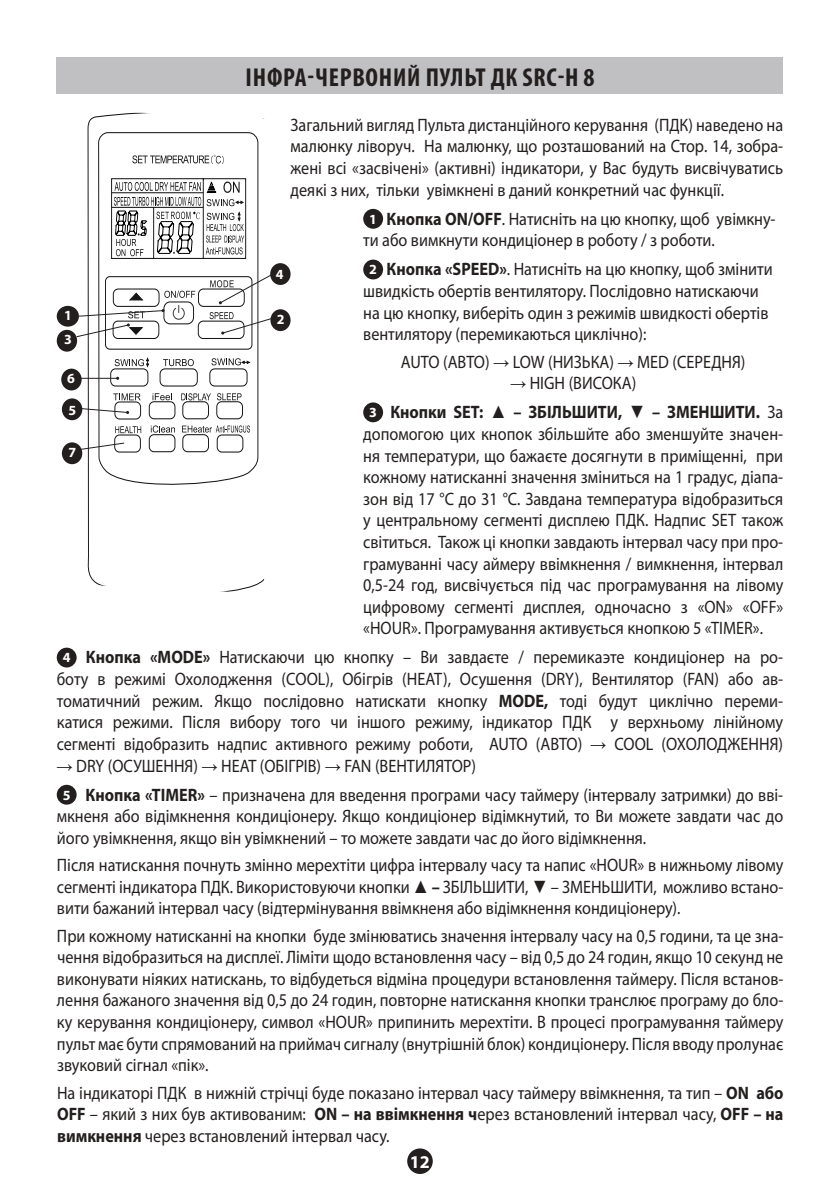
<style>
.page{position:relative;width:840px;height:1191px;background:#fff}
.page>*{position:absolute;margin:0;border:0;box-sizing:border-box;transform-origin:0 0}
.t1{font:700 condensed 26px "Myriad Pro";letter-spacing:.03em;color:#241f1f}
.t2{font:18px/21.6px "Myriad Pro";color:#241f1f;text-align:justify;scale:.9 1}
.t3{font:700 18px/29.2px "Myriad Pro";color:#241f1f;text-align:center;scale:.9 1}
.t4{font:700 18px "Myriad Pro";color:#fff}
.t5{font:700 14px "Myriad Pro";color:#fff}
.s1{font-weight:700;font-size:14px;color:#fff}
.s2{font-weight:700}
.s3{font-family:"Arial"}
.s4{font-family:"Arial";font-weight:400}
.s5{font-weight:400}
.s6{font-size:14px;color:#fff}
.s7{font-family:"Arial";font-weight:700}
</style>
<div class="page">
<div style="left:407px;top:1148px;width:25px;height:26px;background:#241f1f;border-radius:50%"></div>
<div style="left:57px;top:57px;width:725px;height:37px;background:#c0bfc1"></div>
<svg style="left:87px;top:112px;width:177px;height:473px"></svg>
<svg style="left:98px;top:132px;width:160px;height:460px"></svg>
<div style="left:57px;top:306px;width:22px;height:21px;background:#241f1f;border-radius:50%"></div>
<div style="left:270px;top:263px;width:20px;height:22px;background:#241f1f;border-radius:50%"></div>
<div style="left:61px;top:369px;width:21px;height:21px;background:#241f1f;border-radius:50%"></div>
<div style="left:270px;top:309px;width:20px;height:22px;background:#241f1f;border-radius:50%"></div>
<div style="left:62px;top:398px;width:20px;height:22px;background:#241f1f;border-radius:50%"></div>
<div style="left:62px;top:442px;width:20px;height:22px;background:#241f1f;border-radius:50%"></div>
<svg style="left:76px;top:178px;width:199px;height:171px"></svg>
<div style="left:57px;top:330px;width:20px;height:22px;background:#241f1f;border-radius:50%"></div>
<div style="left:363px;top:209px;width:20px;height:20px;background:#241f1f;border-radius:50%"></div>
<div style="left:363px;top:260px;width:20px;height:19px;background:#241f1f;border-radius:50%"></div>
<div style="left:363px;top:402px;width:20px;height:20px;background:#241f1f;border-radius:50%"></div>
<div style="left:57px;top:647px;width:20px;height:20px;background:#241f1f;border-radius:50%"></div>
<div style="left:57px;top:785px;width:20px;height:19px;background:#241f1f;border-radius:50%"></div>
<svg style="left:77px;top:358px;width:173px;height:94px"></svg>
<h1 class="t1" style="left:245px;top:61px;width:13px">інфра</h1>
<h1 class="t1" style="left:307px;top:61px;width:22px">-червони</h1>
<h1 class="t1" style="left:407px;top:61px;width:189px">й ПУЛЬТ ДК SRC-H 8</h1>
<p class="t2" style="left:290px;top:114px;width:548px">Загальний вигляд Пульта дистанційного керування (ПДК) наведено на малюнку ліворуч. На малюнку, що розташований на Стор. 14, зобра&shy;жені всі «засвічені» (активні) індикатори, у Вас будуть висвічуватись деякі з них, тільки увімкнені в даний конкретний час функції.</p>
<p class="t2" style="left:363px;top:208px;width:459px;text-indent:6px"><span class="s1">1</span> <span class="s2">Кнопка ON/OFF</span>. Натисніть на цю кнопку, щоб увімкну&shy;ти або вимкнути кондиціонер в роботу / з роботи.</p>
<p class="t2" style="left:363px;top:258px;width:456px;text-align:left;text-indent:6px"><span class="s1">2</span> <span class="s2">Кнопка «SPEED»</span>. Натисніть на цю кнопку, щоб змінити швидкість обертів вентилятору. Послідовно натискаючи на цю кнопку, виберіть один з режимів швидкості обертів вентилятору (перемикаються циклічно):</p>
<p class="t2" style="left:400px;top:350px;width:384px">AUTO (АВТО) <span class="s3">→</span> LOW (НИЗЬКА) <span class="s3">→</span> MED (СЕРЕДНЯ)</p>
<p class="t3" style="left:369px;top:368px;width:461px"><span class="s4">→</span> <span class="s5">HIGH (ВИСОКА)<br></span><span class="s6">3</span> Кнопки SET: <span class="s3">▲</span> – ЗБІЛЬШИТИ, <span class="s3">▼</span> – ЗМЕНШИТИ. <span class="s5">За</span></p>
<p class="t2" style="left:363px;top:423px;width:468px">допомогою цих кнопок збільшйте або зменшуйте значен&shy;ня температури, що бажаєте досягнути в приміщенні, при кожному натисканні значення зміниться на 1 градус, діапа&shy;зон від 17 °С до 31 °С. Завдана температура відобразиться у центральному сегменті дисплею ПДК. Надпис SET також світиться. Також ці кнопки завдають інтервал часу при про&shy;грамуванні часу аймеру ввімкнення / вимкнення, інтервал 0,5-24 год, висвічується під час програмування на лівому цифровому сегменті дисплея, одночасно з «ON» «OFF» «HOUR». Програмування активується кнопкою 5 «TIMER».</p>
<p class="t2" style="left:57px;top:646px;width:808px;text-align:center"><span class="s1">4</span> <span class="s2">Кнопка «MODE»</span> Натискаючи цю кнопку – Ви завдаєте / перемикаэте кондиціонер на ро&shy;боту в режимі Охолодження (СOOL), Обігрів (HEAT), Осушення (DRY), Вентилятор (FAN) або ав&shy;томатичний режим. Якщо послідовно натискати кнопку <span class="s2">MODE,</span> тоді будут циклічно переми&shy;катися режими. Після вибору того чи іншого режиму, індикатор ПДК у верхньому лінійному сегменті відобразить надпис активного режиму роботи, AUTO (АВТО) <span class="s3">→</span> COOL (ОХОЛОДЖЕННЯ)</p>
<p class="t2" style="left:63px;top:750px;width:801px;line-height:29.2px;text-indent:-6px"><span class="s3">→</span> DRY (ОСУШЕННЯ) <span class="s3">→</span> HEAT (ОБІГРІВ) <span class="s3">→</span> FAN (ВЕНТИЛЯТОР)<br><span class="s1">5</span> <span class="s2">Кнопка «TIMER»</span> – призначена для введення програми часу таймеру (інтервалу затримки) до вві-</p>
<p class="t2" style="left:57px;top:805px;width:808px">мкненя або відімкнення кондиціонеру. Якщо кондиціонер відімкнутий, то Ви можете завдати час до його увімкнення, якщо він увімкнений – то можете завдати час до його відімкнення.</p>
<p class="t2" style="left:57px;top:854px;width:808px">Після натискання почнуть змінно мерехтіти цифра інтервалу часу та напис «HOUR» в нижньому лівому сегменті індикатора ПДК. Використовуючи кнопки <span class="s7">▲</span> <span class="s2">–</span> ЗБІЛЬШИТИ, <span class="s3">▼</span> – ЗМЕНЬШИТИ, можливо встано&shy;вити бажаний інтервал часу (відтермінування ввімкненя або відімкнення кондиціонеру).</p>
<p class="t2" style="left:57px;top:924px;width:808px">При кожному натисканні на кнопки буде змінюватись значення інтервалу часу на 0,5 години, та це зна&shy;чення відобразиться на дисплеї. Ліміти щодо встановлення часу – від 0,5 до 24 годин, якщо 10 секунд не виконувати ніяких натискань, то відбудеться відміна процедури встановлення таймеру. Після встанов&shy;лення бажаного значення від 0,5 до 24 годин, повторне натискання кнопки транслює програму до бло&shy;ку керування кондиціонеру, символ «HOUR» припинить мерехтіти. В процесі програмування таймеру пульт має бути спрямований на приймач сигналу (внутрішній блок) кондиціонеру. Після вводу пролунає звуковий сігнал «пік».</p>
<p class="t2" style="left:57px;top:1081px;width:808px">На індикаторі ПДК в нижній стрічці буде показано інтервал часу таймеру ввімкнення, та тип – <span class="s2">ON або OFF</span> – який з них був активованим: <span class="s2">ON – на ввімкнення ч</span>ерез встановлений інтервал часу, <span class="s2">OFF – на вимкнення</span> через встановлений інтервал часу.</p>
<p class="t5" style="left:276px;top:265px;width:9px">4</p>
<p class="t5" style="left:64px;top:306px;width:9px">1</p>
<p class="t5" style="left:276px;top:310px;width:9px">2</p>
<p class="t5" style="left:64px;top:330px;width:9px">3</p>
<p class="t5" style="left:67px;top:369px;width:9px">6</p>
<p class="t5" style="left:69px;top:401px;width:9px">5</p>
<p class="t5" style="left:68px;top:443px;width:9px">7</p>
<p class="t4" style="left:410px;top:1150px;width:21px">12</p>
</div>
